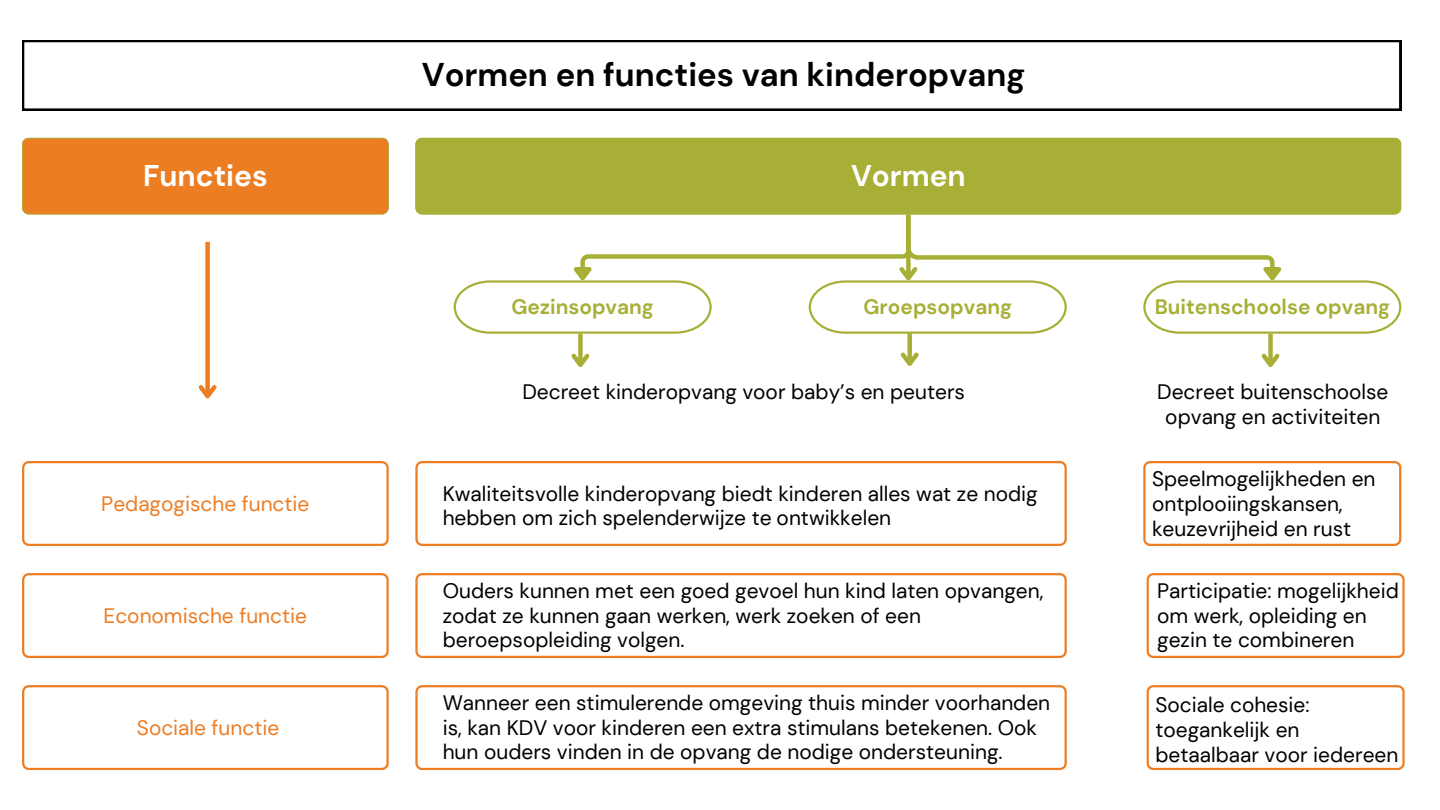
<style>
.page{position:relative;width:1440px;height:810px;background:#fff}
.page>*{position:absolute;margin:0;border:0;box-sizing:border-box;transform-origin:0 0}
.t1{font:700 32.8px "DM Sans";color:#000}
.t2{font:700 29.8px "DM Sans";color:#fff}
.t3{font:20.9px/24.8px "DM Sans";color:#000}
.t4{font:20.9px "DM Sans";color:#ec7d23}
.t5{font:700 20.9px "DM Sans";color:#a8af37}
</style>
<div class="page">
<div style="left:415px;top:138px;width:986px;height:76px;background:#a8af37"></div>
<svg style="left:22px;top:40px;width:1379px;height:71px"></svg>
<svg style="left:454px;top:210px;width:947px;height:124px"></svg>
<div style="left:907px;top:333px;width:5px;height:31px;background:#a8af37"></div>
<svg style="left:900px;top:349px;width:19px;height:17px"></svg>
<div style="left:1268px;top:334px;width:5px;height:31px;background:#a8af37"></div>
<svg style="left:1261px;top:350px;width:19px;height:17px"></svg>
<div style="left:578px;top:334px;width:5px;height:31px;background:#a8af37"></div>
<svg style="left:571px;top:350px;width:19px;height:17px"></svg>
<div style="left:22px;top:138px;width:367px;height:76px;background:#ec7d23"></div>
<svg style="left:22px;top:461px;width:367px;height:85px"></svg>
<svg style="left:22px;top:573px;width:367px;height:85px"></svg>
<svg style="left:22px;top:685px;width:367px;height:85px"></svg>
<svg style="left:415px;top:461px;width:652px;height:85px"></svg>
<svg style="left:415px;top:573px;width:652px;height:85px"></svg>
<svg style="left:415px;top:685px;width:652px;height:85px"></svg>
<svg style="left:1143px;top:461px;width:258px;height:85px"></svg>
<svg style="left:1147px;top:573px;width:258px;height:85px"></svg>
<svg style="left:1147px;top:685px;width:258px;height:85px"></svg>
<div style="left:205px;top:242px;width:5px;height:154px;background:#ec7d23"></div>
<svg style="left:198px;top:381px;width:19px;height:18px"></svg>
<p class="t2" style="left:143px;top:156px;width:126px">Functies</p>
<p class="t4" style="left:101px;top:490px;width:210px">Pedagogische functie</p>
<p class="t4" style="left:104px;top:602px;width:205px">Economische functie</p>
<p class="t4" style="left:137px;top:714px;width:144px">Sociale functie</p>
<p class="t1" style="left:422px;top:54px;width:605px">Vormen en functies van kinderopvang</p>
<p class="t2" style="left:851px;top:156px;width:116px">Vormen</p>
<p class="t5" style="left:511px;top:293px;width:144px">Gezinsopvang</p>
<p class="t5" style="left:863px;top:293px;width:150px">Groepsopvang</p>
<p class="t5" style="left:1155px;top:293px;width:237px">Buitenschoolse opvang</p>
<p class="t3" style="left:522px;top:379px;width:444px">Decreet kinderopvang voor baby’s en peuters</p>
<p class="t3" style="left:1157px;top:379px;width:233px">Decreet buitenschoolse</p>
<p class="t3" style="left:1165px;top:404px;width:217px">opvang en activiteiten</p>
<p class="t3" style="left:443px;top:481px;width:597px">Kwaliteitsvolle kinderopvang biedt kinderen alles wat ze nodig hebben om zich spelenderwijze te ontwikkelen</p>
<p class="t3" style="left:443px;top:578px;width:602px">Ouders kunnen met een goed gevoel hun kind laten opvangen, zodat ze kunnen gaan werken, werk zoeken of een beroepsopleiding volgen.</p>
<p class="t3" style="left:443px;top:690px;width:609px">Wanneer een stimulerende omgeving thuis minder voorhanden is, kan KDV voor kinderen een extra stimulans betekenen. Ook hun ouders vinden in de opvang de nodige ondersteuning.</p>
<p class="t3" style="left:1152px;top:467px;width:225px">Speelmogelijkheden en ontplooiingskansen, keuzevrijheid en rust</p>
<p class="t3" style="left:1157px;top:578px;width:243px">Participatie: mogelijkheid om werk, opleiding en gezin te combineren</p>
<p class="t3" style="left:1155px;top:693px;width:156px">Sociale cohesie: toegankelijk en</p>
<p class="t3" style="left:1155px;top:742px;width:245px">betaalbaar voor iedereen</p>
</div>
